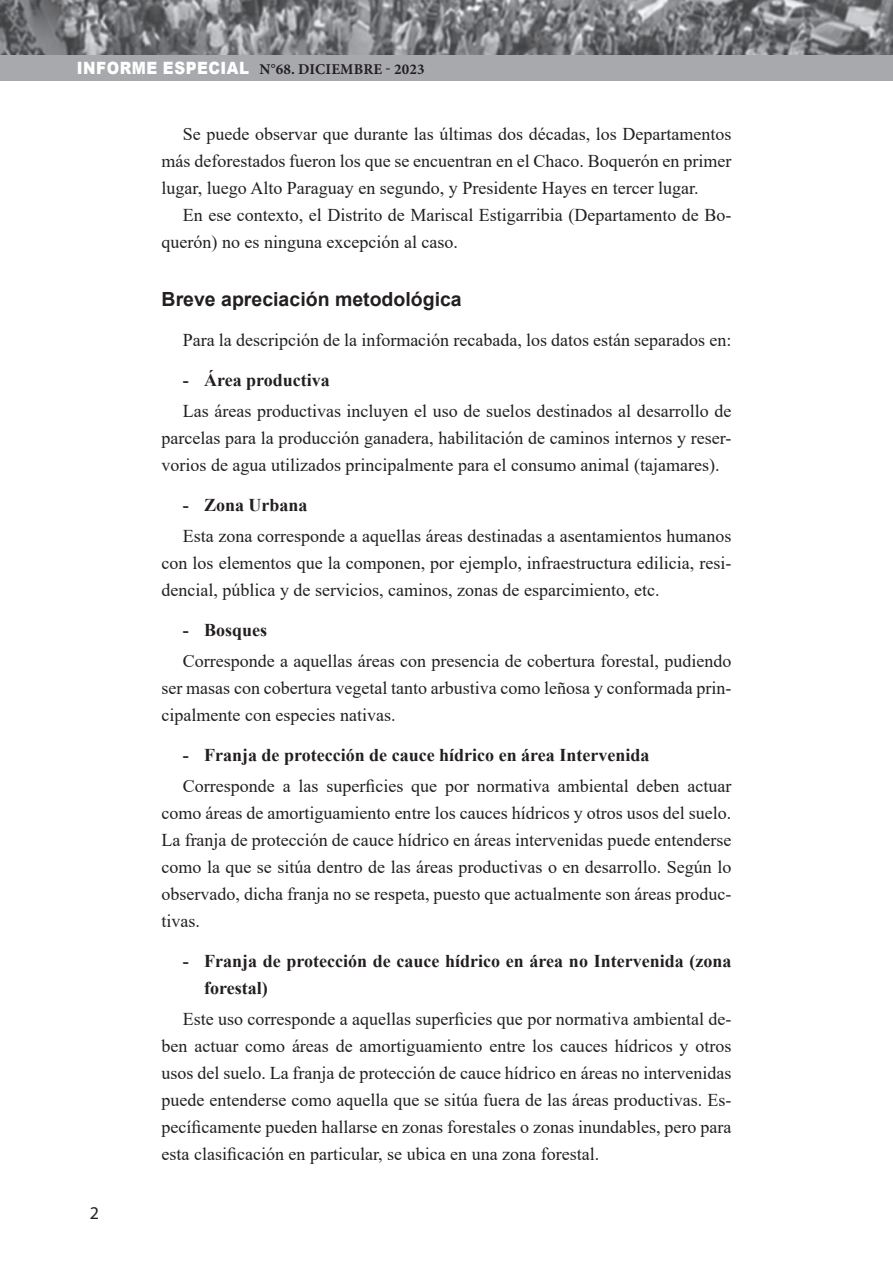
<style>
.page{position:relative;width:893px;height:1263px;background:#fff}
.page>*{position:absolute;margin:0;border:0;box-sizing:border-box;transform-origin:0 0}
.t1{font:700 19.5px "Arial";color:#231f20}
.t2{font:18px/27px "Times New Roman";color:#231f20;text-align:justify}
.t3{font:700 18px/27px "Times New Roman";color:#231f20}
.t4{font:18px "Myriad Pro";color:#231f20}
.t5{font:700 15px "Minion Pro";letter-spacing:.01em;color:#231f20}
.s1{font-family:"Arial";font-weight:900;font-size:16.95px;color:#fff}
</style>
<div class="page">
<img style="left:0;top:0;width:893px;height:55px">
<div style="left:0;top:55px;width:893px;height:26px;background:#a8a9ad"></div>
<p class="t5" style="left:77px;top:58px;width:349px"><span class="s1">INFORME ESPECIAL</span> N°68. DICIEMBRE - 2023</p>
<p class="t4" style="left:90px;top:1201px;width:11px">2</p>
<p class="t2" style="left:162px;top:120px;width:571px;text-indent:21px">Se puede observar que durante las últimas dos décadas, los Departamentos más deforestados fueron los que se encuentran en el Chaco. Boquerón en primer lugar, luego Alto Paraguay en segundo, y Presidente Hayes en tercer lugar.</p>
<p class="t2" style="left:162px;top:201px;width:571px;text-indent:21px">En ese contexto, el Distrito de Mariscal Estigarribia (Departamento de Bo&shy;querón) no es ninguna excepción al caso.</p>
<p class="t1" style="left:162px;top:285px;width:302px">Breve apreciación metodológica</p>
<p class="t2" style="left:183px;top:326px;width:550px">Para la descripción de la información recabada, los datos están separados en:</p>
<p class="t3" style="left:183px;top:366px;width:149px">- Área productiva</p>
<p class="t2" style="left:162px;top:397px;width:571px;text-indent:21px">Las áreas productivas incluyen el uso de suelos destinados al desarrollo de parcelas para la producción ganadera, habilitación de caminos internos y reser&shy;vorios de agua utilizados principalmente para el consumo animal (tajamares).</p>
<p class="t3" style="left:183px;top:491px;width:126px">- Zona Urbana</p>
<p class="t2" style="left:162px;top:522px;width:571px;text-indent:21px">Esta zona corresponde a aquellas áreas destinadas a asentamientos humanos con los elementos que la componen, por ejemplo, infraestructura edilicia, resi&shy;dencial, pública y de servicios, caminos, zonas de esparcimiento, etc.</p>
<p class="t3" style="left:183px;top:616px;width:86px">- Bosques</p>
<p class="t2" style="left:162px;top:647px;width:571px;text-indent:21px">Corresponde a aquellas áreas con presencia de cobertura forestal, pudiendo ser masas con cobertura vegetal tanto arbustiva como leñosa y conformada prin&shy;cipalmente con especies nativas.</p>
<p class="t3" style="left:183px;top:741px;width:468px">- Franja de protección de cauce hídrico en área Intervenida</p>
<p class="t2" style="left:162px;top:772px;width:571px;text-indent:21px">Corresponde a las superficies que por normativa ambiental deben actuar como áreas de amortiguamiento entre los cauces hídricos y otros usos del suelo.<br>La franja de protección de cauce hídrico en áreas intervenidas puede entenderse como la que se sitúa dentro de las áreas productivas o en desarrollo. Según lo observado, dicha franja no se respeta, puesto que actualmente son áreas produc&shy;tivas.</p>
<p class="t3" style="left:204px;top:947px;width:529px;text-indent:-21px">- Franja de protección de cauce hídrico en área no Intervenida (zona forestal)</p>
<p class="t2" style="left:162px;top:1005px;width:571px;text-indent:21px">Este uso corresponde a aquellas superficies que por normativa ambiental de&shy;ben actuar como áreas de amortiguamiento entre los cauces hídricos y otros usos del suelo. La franja de protección de cauce hídrico en áreas no intervenidas puede entenderse como aquella que se sitúa fuera de las áreas productivas. Es&shy;pecíficamente pueden hallarse en zonas forestales o zonas inundables, pero para esta clasificación en particular, se ubica en una zona forestal.</p>
</div>
